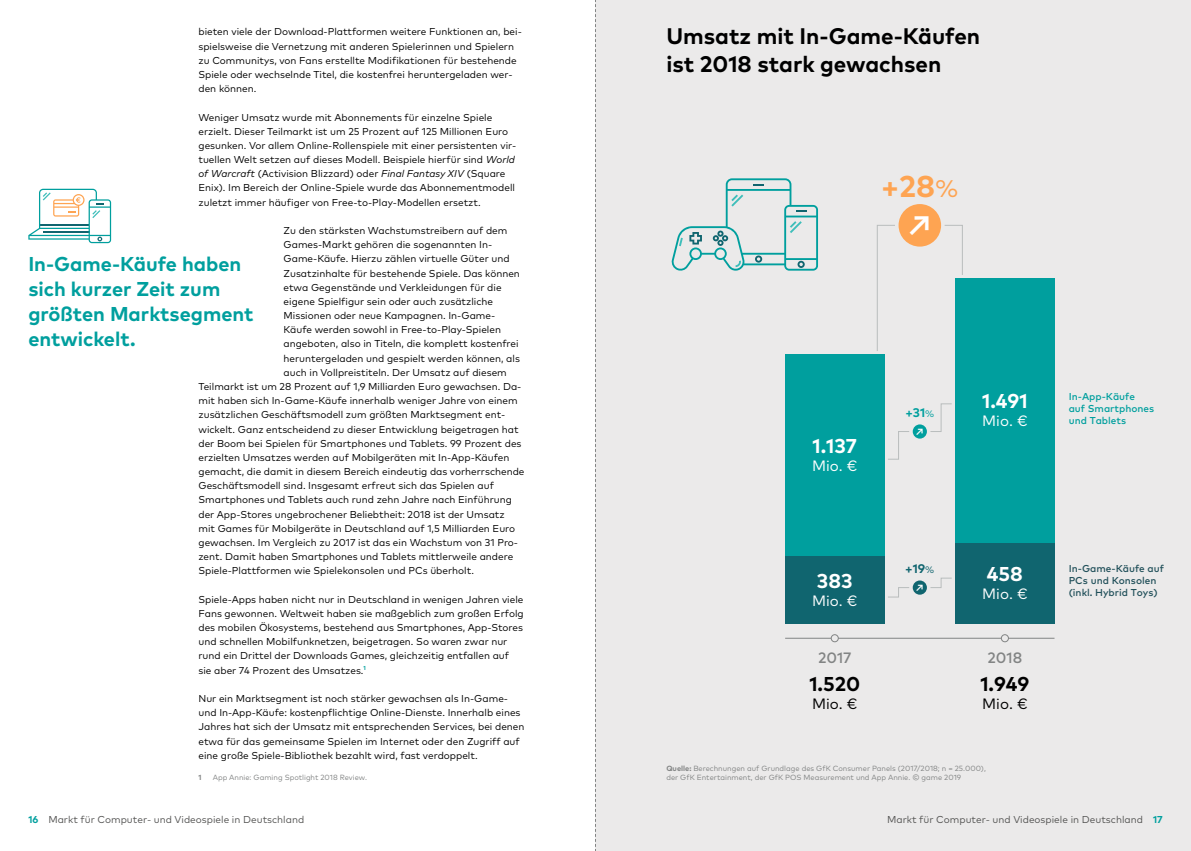
<style>
.page{position:relative;width:1191px;height:851px;background:#fff}
.page>*{position:absolute;margin:0;border:0;box-sizing:border-box;transform-origin:0 0}
.t1{font:700 30px/37.5px "Mark OT";color:#fea452;text-align:center}
.t2{font:700 22.5px/28.4px "Mark OT";color:#000}
.t3{font:700 20px/24.8px "Mark OT";color:#009f9e}
.t4{font:700 20px "Mark OT";color:#fff}
.t5{font:700 20px "Mark OT";color:#000}
.t6{font:15px "Mark OT";color:#fff}
.t7{font:15px "Mark OT";color:#000}
.t8{font:500 15px "Mark OT";color:#828484}
.t9{font:700 12.5px "Mark OT";color:#009f9e}
.t10{font:700 12.5px "Mark OT";color:#10656f}
.t11{font:10px/14.1px "Mark OT";color:#000}
.t12{font:10px "Mark OT";color:#545453}
.t13{font:500 10px/12px "Mark OT";color:#21505a}
.t14{font:500 10px/12px "Mark OT";color:#009f9e}
.t15{font:700 10px "Mark OT";color:#fff}
.t16{font:7.5px/9px "Mark OT";color:#828484}
.t17{font:700 7.5px "Mark OT";color:#828484}
.s1{font-style:italic}
.s2{font-weight:400;font-size:24px}
.s3{color:#fff}
.s4{font-weight:400;font-size:9.38px}
.s5{font-weight:700}
.s6{font-weight:700;color:#009f9e}
</style>
<div class="page">
<div style="left:595px;top:0;width:596px;height:850px;background:#ebeaea"></div>
<svg style="left:876px;top:225px;width:19px;height:126px"></svg>
<svg style="left:944px;top:225px;width:19px;height:50px"></svg>
<div style="left:898px;top:204px;width:43px;height:42px;background:#fea452;border-radius:50%"></div>
<svg style="left:671px;top:178px;width:147px;height:93px"></svg>
<hr style="left:785px;top:637px;width:269px;height:1px;background:#828484">
<div style="left:955px;top:542px;width:99px;height:82px;background:#10656f"></div>
<div style="left:785px;top:556px;width:99px;height:68px;background:#10656f"></div>
<div style="left:955px;top:278px;width:99px;height:264px;background:#009f9e"></div>
<div style="left:785px;top:354px;width:99px;height:202px;background:#009f9e"></div>
<div style="left:830px;top:634px;width:8px;height:8px;background:#ebeaea;border:1px solid #828484;border-radius:50%"></div>
<div style="left:1001px;top:634px;width:8px;height:8px;background:#ebeaea;border:1px solid #828484;border-radius:50%"></div>
<div style="left:912px;top:424px;width:15px;height:14px;background:#009f9e;border-radius:50%"></div>
<svg style="left:888px;top:431px;width:21px;height:29px"></svg>
<svg style="left:930px;top:403px;width:22px;height:29px"></svg>
<div style="left:912px;top:580px;width:15px;height:14px;background:#10656f;border-radius:50%"></div>
<svg style="left:888px;top:587px;width:21px;height:10px"></svg>
<svg style="left:930px;top:577px;width:22px;height:11px"></svg>
<svg style="left:28px;top:189px;width:83px;height:54px"></svg>
<svg style="left:595px;top:0;width:1px;height:850px"></svg>
<p class="t11" style="left:198px;top:25px;width:325px">bieten viele der Download-Plattformen weitere Funktionen an, bei&shy;spielsweise die Vernetzung mit anderen Spielerinnen und Spielern zu Communitys, von Fans erstellte Modifikationen für bestehende Spiele oder wechselnde Titel, die kostenfrei heruntergeladen wer&shy;den können.</p>
<p class="t11" style="left:198px;top:110px;width:319px">Weniger Umsatz wurde mit Abonnements für einzelne Spiele erzielt. Dieser Teilmarkt ist um 25 Prozent auf 125 Millionen Euro gesunken. Vor allem Online-Rollenspiele mit einer persistenten vir&shy;tuellen Welt setzen auf dieses Modell. Beispiele hierfür sind <span class="s1">World of Warcraft</span> (Activision Blizzard) oder <span class="s1">Final Fantasy XIV</span> (Square Enix). Im Bereich der Online-Spiele wurde das Abonnementmodell zuletzt immer häufiger von Free-to-Play-Modellen ersetzt.</p>
<p class="t11" style="left:283px;top:223px;width:225px">Zu den stärksten Wachstumstreibern auf dem</p>
<p class="t11" style="left:283px;top:237px;width:210px">Games-Markt gehören die sogenannten In-</p>
<p class="t11" style="left:283px;top:251px;width:227px">Game-Käufe. Hierzu zählen virtuelle Güter und</p>
<p class="t11" style="left:283px;top:266px;width:238px">Zusatzinhalte für bestehende Spiele. Das können</p>
<p class="t11" style="left:283px;top:280px;width:219px">etwa Gegenstände und Verkleidungen für die</p>
<p class="t11" style="left:283px;top:294px;width:211px">eigene Spielfigur sein oder auch zusätzliche</p>
<p class="t11" style="left:283px;top:308px;width:213px">Missionen oder neue Kampagnen. In-Game-</p>
<p class="t11" style="left:283px;top:322px;width:219px">Käufe werden sowohl in Free-to-Play-Spielen</p>
<p class="t11" style="left:283px;top:336px;width:236px">angeboten, also in Titeln, die komplett kostenfrei</p>
<p class="t11" style="left:283px;top:351px;width:238px">heruntergeladen und gespielt werden können, als</p>
<p class="t11" style="left:283px;top:365px;width:225px">auch in Vollpreistiteln. Der Umsatz auf diesem</p>
<p class="t11" style="left:198px;top:379px;width:324px">Teilmarkt ist um 28 Prozent auf 1,9 Milliarden Euro gewachsen. Da-</p>
<p class="t11" style="left:198px;top:393px;width:321px">mit haben sich In-Game-Käufe innerhalb weniger Jahre von einem</p>
<p class="t11" style="left:198px;top:407px;width:308px">zusätzlichen Geschäftsmodell zum größten Marktsegment ent-</p>
<p class="t11" style="left:198px;top:422px;width:322px">wickelt. Ganz entscheidend zu dieser Entwicklung beigetragen hat</p>
<p class="t11" style="left:198px;top:436px;width:324px">der Boom bei Spielen für Smartphones und Tablets. 99 Prozent des</p>
<p class="t11" style="left:198px;top:450px;width:312px">erzielten Umsatzes werden auf Mobilgeräten mit In-App-Käufen</p>
<p class="t11" style="left:198px;top:464px;width:327px">gemacht, die damit in diesem Bereich eindeutig das vorherrschende</p>
<p class="t11" style="left:198px;top:478px;width:297px">Geschäftsmodell sind. Insgesamt erfreut sich das Spielen auf</p>
<p class="t11" style="left:198px;top:492px;width:315px">Smartphones und Tablets auch rund zehn Jahre nach Einführung</p>
<p class="t11" style="left:198px;top:507px;width:308px">der App-Stores ungebrochener Beliebtheit: 2018 ist der Umsatz</p>
<p class="t11" style="left:198px;top:521px;width:318px">mit Games für Mobilgeräte in Deutschland auf 1,5 Milliarden Euro</p>
<p class="t11" style="left:198px;top:535px;width:321px">gewachsen. Im Vergleich zu 2017 ist das ein Wachstum von 31 Pro-</p>
<p class="t11" style="left:198px;top:549px;width:316px">zent. Damit haben Smartphones und Tablets mittlerweile andere</p>
<p class="t11" style="left:198px;top:563px;width:277px">Spiele-Plattformen wie Spielekonsolen und PCs überholt.</p>
<p class="t11" style="left:198px;top:592px;width:327px">Spiele-Apps haben nicht nur in Deutschland in wenigen Jahren viele Fans gewonnen. Weltweit haben sie maßgeblich zum großen Erfolg des mobilen Ökosystems, bestehend aus Smartphones, App-Stores und schnellen Mobilfunknetzen, beigetragen. So waren zwar nur rund ein Drittel der Downloads Games, gleichzeitig entfallen auf sie aber 74 Prozent des Umsatzes.<sup>1</sup></p>
<p class="t11" style="left:198px;top:691px;width:327px">Nur ein Marktsegment ist noch stärker gewachsen als In-Game&shy;und In-App-Käufe: kostenpflichtige Online-Dienste. Innerhalb eines Jahres hat sich der Umsatz mit entsprechenden Services, bei denen etwa für das gemeinsame Spielen im Internet oder den Zugriff auf eine große Spiele-Bibliothek bezahlt wird, fast verdoppelt.</p>
<p class="t17" style="left:198px;top:772px;width:5px">1</p>
<p class="t16" style="left:213px;top:772px;width:156px">App Annie: Gaming Spotlight 2018 Review.</p>
<h3 class="t3" style="left:28px;top:251px;width:227px">In-Game-Käufe haben sich kurzer Zeit zum größten Marktsegment entwickelt.</h3>
<h2 class="t2" style="left:666px;top:21px;width:315px">Umsatz mit In-Game-Käufen ist 2018 stark gewachsen</h2>
<h1 class="t1" style="left:881px;top:167px;width:79px">+28<span class="s2">% </span><span class="s3">↗</span></h1>
<h3 class="t4" style="left:812px;top:433px;width:46px">1.137</h3>
<h3 class="t6" style="left:812px;top:456px;width:47px">Mio. €</h3>
<h3 class="t4" style="left:817px;top:567px;width:37px">383</h3>
<h3 class="t6" style="left:812px;top:591px;width:47px">Mio. €</h3>
<p class="t9" style="left:905px;top:405px;width:30px">+31<span class="s4">%</span></p>
<p class="t15" style="left:914px;top:424px;width:11px">↗</p>
<h3 class="t4" style="left:982px;top:388px;width:47px">1.491</h3>
<h3 class="t6" style="left:982px;top:412px;width:47px">Mio. €</h3>
<p class="t10" style="left:905px;top:560px;width:31px">+19<span class="s4">%</span></p>
<p class="t15" style="left:914px;top:580px;width:11px">↗</p>
<h3 class="t4" style="left:987px;top:561px;width:38px">458</h3>
<h3 class="t6" style="left:982px;top:584px;width:47px">Mio. €</h3>
<h3 class="t8" style="left:818px;top:648px;width:35px">2017</h3>
<h3 class="t8" style="left:987px;top:648px;width:36px">2018</h3>
<h3 class="t5" style="left:809px;top:670px;width:52px">1.520</h3>
<h3 class="t7" style="left:812px;top:694px;width:47px">Mio. €</h3>
<h3 class="t5" style="left:980px;top:670px;width:51px">1.949</h3>
<h3 class="t7" style="left:982px;top:694px;width:47px">Mio. €</h3>
<p class="t16" style="left:666px;top:763px;width:321px"><span class="s5">Quelle:</span> Berechnungen auf Grundlage des GfK Consumer Panels (2017/2018; n = 25.000), der GfK Entertainment, der GfK POS Measurement und App Annie. © game 2019</p>
<p class="t14" style="left:1068px;top:389px;width:87px">In-App-Käufe<br>auf Smartphones und Tablets</p>
<p class="t13" style="left:1068px;top:562px;width:97px">In-Game-Käufe auf<br>PCs und Konsolen (inkl. Hybrid Toys)</p>
<p class="t12" style="left:28px;top:812px;width:277px"><span class="s6">16</span> Markt für Computer- und Videospiele in Deutschland</p>
<p class="t12" style="left:887px;top:812px;width:277px">Markt für Computer- und Videospiele in Deutschland <span class="s6">17</span></p>
</div>
